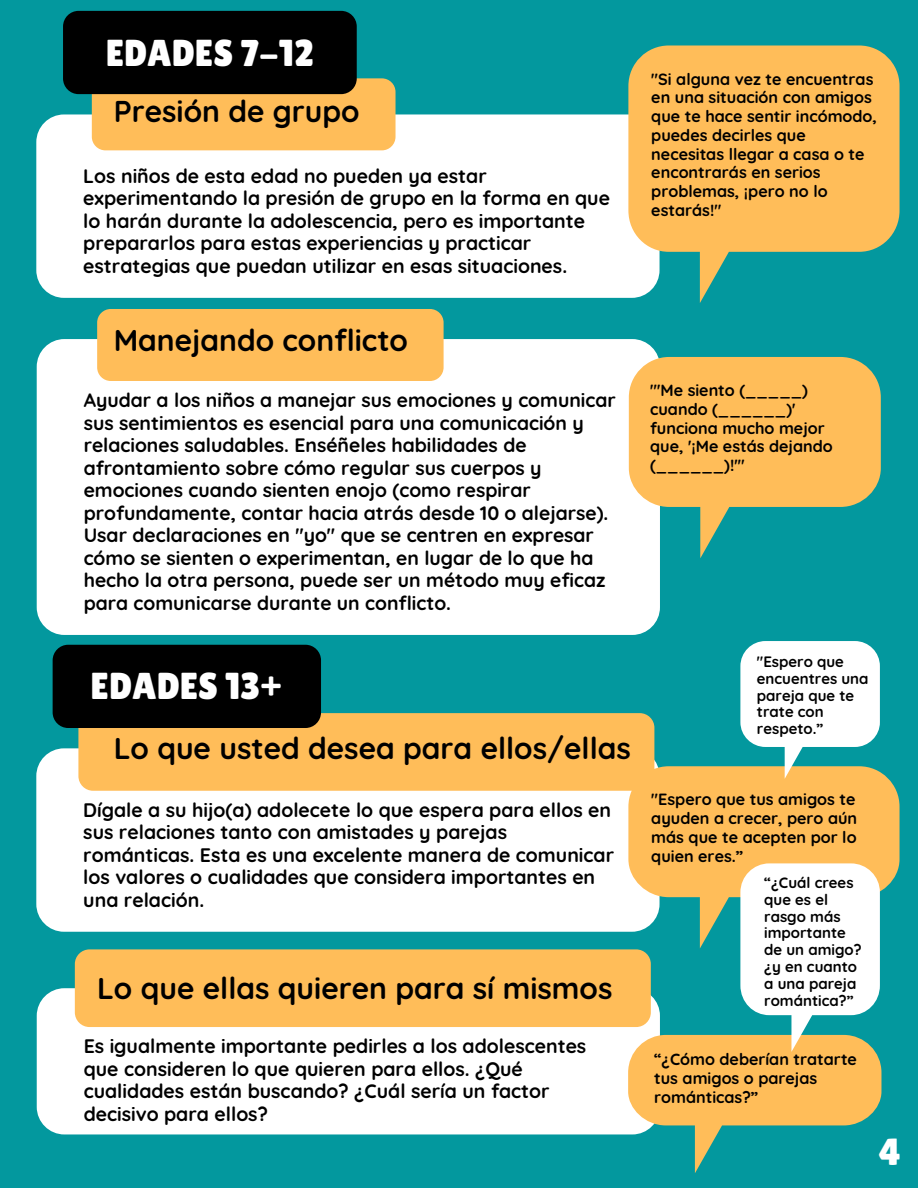
<style>
.page{position:relative;width:918px;height:1188px;background:#03989e}
.page>*{position:absolute;margin:0;border:0;box-sizing:border-box;transform-origin:0 0}
.t1{font:37.5px "Lilita One";color:#fff}
.t2{font:700 30px "Quicksand";color:#000}
.t3{font:700 19.5px/22.5px "Quicksand";color:#000}
.t4{font:700 19.35px/22.5px "Quicksand";color:#000}
.t5{font:700 16.2px/18.8px "Quicksand";color:#000}
.t6{font:700 15px/16.8px "Quicksand";color:#000}
</style>
<div class="page">
<div style="left:36px;top:114px;width:624px;height:184px;background:#fff;border-radius:28px"></div>
<div style="left:92px;top:78px;width:304px;height:72px;background:#ffbd59;border-radius:14px"></div>
<div style="left:63px;top:11px;width:294px;height:83px;background:#000;border-radius:16px"></div>
<svg style="left:628px;top:45px;width:272px;height:258px;fill:#ffbd59"></svg>
<div style="left:37px;top:339px;width:623px;height:296px;background:#fff;border-radius:28px"></div>
<div style="left:97px;top:309px;width:347px;height:72px;background:#ffbd59;border-radius:14px"></div>
<svg style="left:629px;top:357px;width:252px;height:201px;fill:#ffbd59"></svg>
<div style="left:36px;top:748px;width:624px;height:184px;background:#fff;border-radius:28px"></div>
<div style="left:78px;top:713px;width:576px;height:78px;background:#ffbd59;border-radius:15px"></div>
<div style="left:53px;top:645px;width:268px;height:83px;background:#000;border-radius:16px"></div>
<div style="left:628px;top:766px;width:272px;height:125px;background:#ffbd59"></div>
<svg style="left:740px;top:641px;width:140px;height:138px"></svg>
<div style="left:37px;top:988px;width:623px;height:146px;background:#fff;border-radius:28px"></div>
<div style="left:75px;top:949px;width:576px;height:78px;background:#ffbd59;border-radius:15px"></div>
<svg style="left:628px;top:863px;width:253px;height:310px"></svg>
<h1 class="t1" style="left:106px;top:31px;width:210px">EDADES 7-12</h1>
<h2 class="t2" style="left:114px;top:92px;width:247px">Presión de grupo</h2>
<p class="t3" style="left:83px;top:164px;width:528px">Los niños de esta edad no pueden ya estar experimentando la presión de grupo en la forma en que lo harán durante la adolescencia, pero es importante prepararlos para estas experiencias y practicar estrategias que puedan utilizar en esas situaciones.</p>
<h2 class="t2" style="left:114px;top:321px;width:296px">Manejando conflicto</h2>
<p class="t4" style="left:84px;top:389px;width:534px">Ayudar a los niños a manejar sus emociones y comunicar sus sentimientos es esencial para una comunicación y relaciones saludables. Enséñeles habilidades de afrontamiento sobre cómo regular sus cuerpos y emociones cuando sienten enojo (como respirar profundamente, contar hacia atrás desde 10 o alejarse).<br>Usar declaraciones en "yo" que se centren en expresar cómo se sienten o experimentan, en lugar de lo que ha hecho la otra persona, puede ser un método muy eficaz para comunicarse durante un conflicto.</p>
<h1 class="t1" style="left:91px;top:665px;width:194px">EDADES 13+</h1>
<h2 class="t2" style="left:114px;top:729px;width:519px">Lo que usted desea para ellos/ellas</h2>
<p class="t3" style="left:83px;top:798px;width:532px">Dígale a su hijo(a) adolecete lo que espera para ellos en sus relaciones tanto con amistades y parejas románticas. Esta es una excelente manera de comunicar los valores o cualidades que considera importantes en una relación.</p>
<h2 class="t2" style="left:97px;top:969px;width:517px">Lo que ellas quieren para sí mismos</h2>
<p class="t3" style="left:84px;top:1035px;width:504px">Es igualmente importante pedirles a los adolescentes que consideren lo que quieren para ellos. ¿Qué cualidades están buscando? ¿Cuál sería un factor decisivo para ellos?</p>
<p class="t5" style="left:651px;top:69px;width:227px">"Si alguna vez te encuentras en una situación con amigos que te hace sentir incómodo, puedes decirles que necesitas llegar a casa o te encontrarás en serios problemas, ¡pero no lo estarás!"</p>
<p class="t5" style="left:650px;top:381px;width:184px">"'Me siento (_____) cuando (______)' funciona mucho mejor que, '¡Me estás dejando (______)!'"</p>
<p class="t6" style="left:757px;top:653px;width:113px">"Espero que encuentres una pareja que te trate con respeto.”</p>
<p class="t5" style="left:651px;top:790px;width:207px;text-align:justify">"Espero que tus amigos te ayuden a crecer, pero aún más que te acepten por lo quien eres.”</p>
<p class="t6" style="left:764px;top:874px;width:99px">“¿Cuál crees que es el rasgo más importante de un amigo? ¿y en cuanto a una pareja romántica?”</p>
<p class="t5" style="left:654px;top:1050px;width:204px">“¿Cómo deberían tratarte tus amigos o parejas románticas?”</p>
<h1 class="t1" style="left:879px;top:1131px;width:24px">4</h1>
</div>
